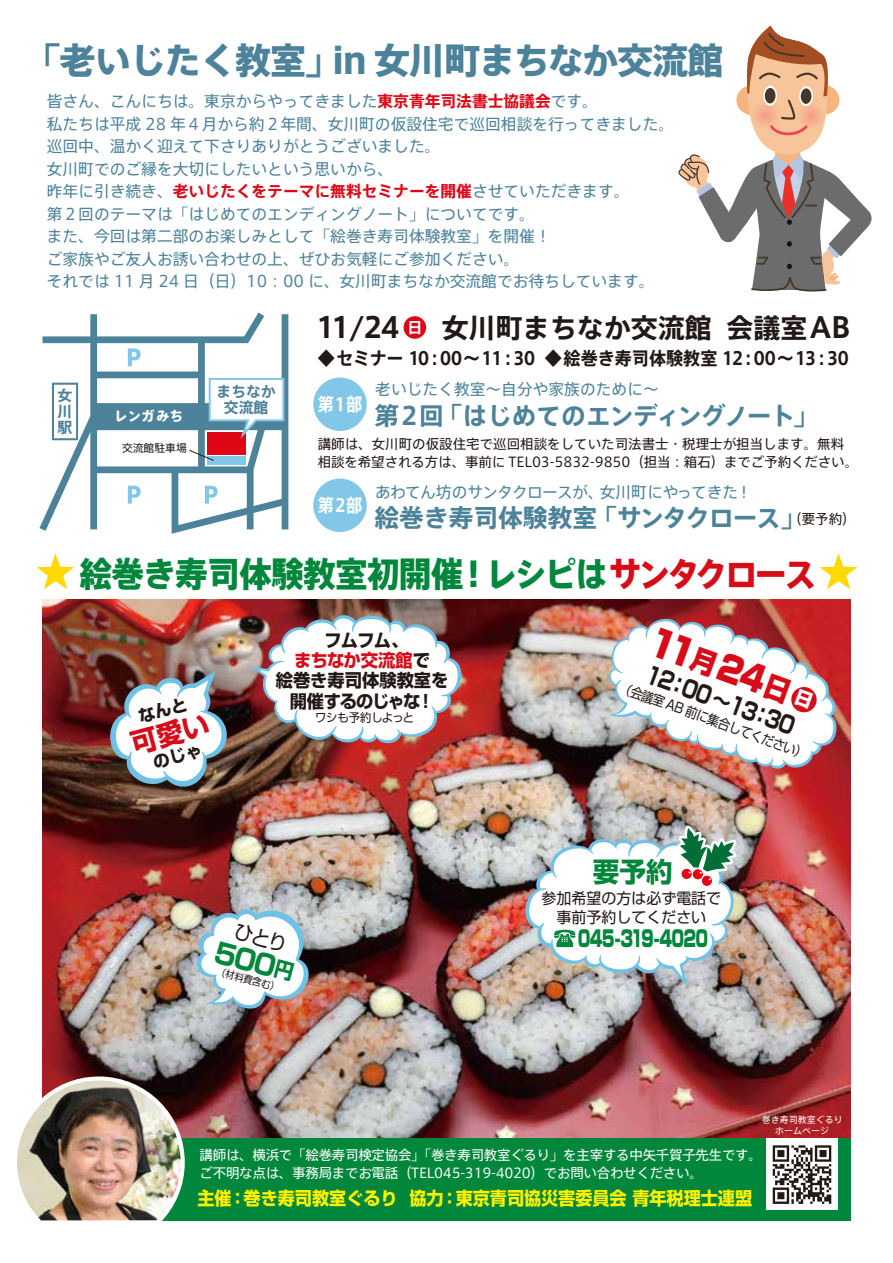
<style>
.page{position:relative;width:893px;height:1263px;background:#fff}
.page>*{position:absolute;margin:0;border:0;box-sizing:border-box;transform-origin:0 0}
.t1{font:900 37.35px "Shin Go Pro";color:#d80c18;scale:.95 1}
.t2{font:36px "Axis Basic Pro N H";letter-spacing:-.025em;color:#4c829a}
.t3{font:34.5px "Axis Basic Pro N H";letter-spacing:-.025em;color:#00873c;scale:.95 1}
.t4{font:28.5px "Axis Basic Pro N B";color:#221815}
.t5{font:700 28.05px "Shin Go Pro";color:#00873c;scale:.95 1}
.t6{font:700 27.15px "Shin Go Pro";color:#00873c}
.t7{font:27px "Axis Basic Pro N B";color:#221815}
.t8{font:24.75px "Axis Basic Pro N B";letter-spacing:-.05em;color:#4c829a}
.t9{font:24.75px "Axis Basic Pro N B";color:#4c829a}
.t10{font:700 23.7px "Shin Go Pro";color:#221815;scale:.8 1}
.t11{font:900 22.35px "Shin Go Pro";letter-spacing:-.05em;color:#00873c;scale:.7 1}
.t12{font:18px "Axis Basic Pro N B";letter-spacing:-.025em;color:#221815;scale:.95 1}
.t13{font:700 18px "Shin Go Pro";color:#fff100;scale:.95 1}
.t14{font:18px "Axis Basic Pro N B";letter-spacing:-.125em;color:#fff;scale:.9 1}
.t15{font:700 17.85px/20.4px "Shin Go Pro";letter-spacing:-.01em;color:#221815;text-align:center}
.t16{font:15.75px/22.5px "Axis Basic Pro N R";color:#4c829a}
.t17{font:15.75px "Axis Basic Pro N B";color:#df0615}
.t18{font:15.75px "Axis Basic Pro N R";letter-spacing:-.05em;color:#4c829a}
.t19{font:15.3px/18.6px "Shin Go Pro";color:#221815;text-align:center}
.t20{font:15px "Axis Basic Pro N B";color:#fff}
.t21{font:14.85px/15.9px "Axis Basic Pro N B";color:#4c829a;text-align:justify}
.t22{font:13.5px/17.2px "Axis Basic Pro N R";color:#221815}
.t23{font:13.5px/18.8px "Axis Basic Pro N R";letter-spacing:-.02em;color:#fff}
.t24{font:13.5px "Shin Go Pro";color:#221815;scale:.9 1}
.t25{font:13.5px "Axis Basic Pro N H";color:#fff}
.t26{font:11.85px "Shin Go Pro";color:#221815;scale:.95 1}
.t27{font:10.8px "Axis Basic Pro N R";color:#221815}
.t28{font:10.2px "Shin Go Pro";color:#221815;scale:.9 1}
.t29{font:9px/10.5px "Axis Basic Pro N R";color:#fff;text-align:center}
.s1{font-family:"Axis Basic Pro N B";color:#df0615}
.s2{font-family:"Axis Basic Pro N R";color:#4c829a}
.s3{font-size:28.5px}
.s4{color:#d80c18}
.s5{font-size:20.4px}
.s6{font-weight:800;font-size:28.05px}
.s7{font-size:36.15px}
.s8{font-weight:800;font-size:18px;color:#fff}
.s9{font-weight:700}
</style>
<div class="page">
<svg style="left:678px;top:25px;width:194px;height:267px"></svg>
<div style="left:94px;top:371px;width:107px;height:7px;background:#4c829a"></div>
<div style="left:90px;top:314px;width:7px;height:215px;background:#4c829a"></div>
<div style="left:198px;top:340px;width:7px;height:130px;background:#4c829a"></div>
<div style="left:282px;top:314px;width:6px;height:215px;background:#4c829a"></div>
<svg style="left:42px;top:312px;width:223px;height:54px"></svg>
<svg style="left:39px;top:377px;width:250px;height:157px"></svg>
<img style="left:43px;top:599px;width:807px;height:539px">
<img style="left:249px;top:615px;width:212px;height:129px">
<img style="left:525px;top:827px;width:214px;height:160px">
<img style="left:608px;top:619px;width:229px;height:150px">
<div style="left:43px;top:1138px;width:808px;height:82px;background:#00873c"></div>
<div style="left:766px;top:1138px;width:72px;height:71px;background:#fff"></div>
<svg style="left:773px;top:1145px;width:58px;height:59px"></svg>
<div style="left:313px;top:377px;width:54px;height:54px;background:#82c7e8;border-radius:50%"></div>
<div style="left:313px;top:478px;width:54px;height:54px;background:#82c7e8;border-radius:50%"></div>
<div style="left:404px;top:316px;width:22px;height:23px;background:#df0615;border-radius:50%"></div>
<svg style="left:40px;top:1072px;width:149px;height:149px"></svg>
<img style="left:17px;top:1080px;width:164px;height:140px">
<svg style="left:37px;top:553px;width:37px;height:36px"></svg>
<svg style="left:820px;top:553px;width:37px;height:36px"></svg>
<img style="left:197px;top:908px;width:119px;height:102px">
<img style="left:110px;top:671px;width:117px;height:117px">
<h2 class="t2" style="left:25px;top:33px;width:700px">「老いじたく教室」in 女川町まちなか交流館</h2>
<p class="t16" style="left:47px;top:89px;width:629px">皆さん、こんにちは。東京からやってきました<span class="s1">東京青年司法書士協議会</span>です。<br>私たちは平成 28 年４月から約２年間、女川町の仮設住宅で巡回相談を行ってきました。巡回中、温かく迎えて下さりありがとうございました。<br>女川町でのご縁を大切にしたいという思いから、</p>
<p class="t17" style="left:47px;top:179px;width:584px"><span class="s2">昨年に引き続き、</span>老いじたくをテーマに無料セミナーを開催<span class="s2">させていただきます。</span></p>
<p class="t16" style="left:47px;top:202px;width:609px">第２回のテーマは「はじめてのエンディングノート」についてです。<br>また、今回は第二部のお楽しみとして「絵巻き寿司体験教室」を開催！<br>ご家族やご友人お誘い合わせの上、ぜひお気軽にご参加ください。<br>それでは 11 月 24 日（日）10：00 に、女川町まちなか交流館でお待ちしています。</p>
<h3 class="t4" style="left:316px;top:306px;width:86px">11/24</h3>
<h3 class="t7" style="left:442px;top:307px;width:410px">女川町まちなか交流館 会議室<span class="s3">AB</span></h3>
<p class="t20" style="left:407px;top:316px;width:16px">日</p>
<p class="t21" style="left:58px;top:387px;width:16px">女川駅</p>
<p class="t25" style="left:114px;top:406px;width:70px">レンガみち</p>
<p class="t27" style="left:122px;top:440px;width:66px">交流館駐車場</p>
<p class="t21" style="left:216px;top:382px;width:61px;line-height:16.8px;text-align:center">まちなか交流館</p>
<p class="t12" style="left:318px;top:345px;width:561px">◆セミナー 10：00～11：30 ◆絵巻き寿司体験教室 12：00～13：30</p>
<p class="t14" style="left:318px;top:391px;width:51px">第１部</p>
<p class="t16" style="left:375px;top:377px;width:285px">老いじたく教室～自分や家族のために～</p>
<h3 class="t8" style="left:374px;top:396px;width:446px">第２回「はじめてのエンディングノート」</h3>
<p class="t22" style="left:318px;top:435px;width:542px">講師は、女川町の仮設住宅で巡回相談をしていた司法書士・税理士が担当します。無料相談を希望される方は、事前に TEL03-5832-9850（担当：箱石）までご予約ください。</p>
<p class="t14" style="left:318px;top:492px;width:51px">第２部</p>
<p class="t18" style="left:375px;top:480px;width:378px">あわてん坊のサンタクロースが、女川町にやってきた！</p>
<h3 class="t9" style="left:374px;top:499px;width:433px">絵巻き寿司体験教室「サンタクロース」</h3>
<p class="t22" style="left:788px;top:510px;width:69px">（要予約）</p>
<h3 class="t3" style="left:79px;top:547px;width:778px">絵巻き寿司体験教室初開催！レシピは<span class="s4">サンタクロース</span></h3>
<p class="t15" style="left:276px;top:628px;width:174px">フムフム、<br><span class="s4">まちなか交流館</span>で<br>絵巻き寿司体験教室を開催するのじゃな！</p>
<p class="t26" style="left:315px;top:708px;width:106px">ワシも予約しよっと</p>
<h3 class="t5" style="left:221px;top:930px;width:87px;rotate:15deg">500<span class="s5">円</span></h3>
<p class="t28" style="left:219px;top:963px;width:73px;rotate:15deg">（材料費含む）</p>
<h1 class="t1" style="left:660px;top:612px;width:185px;rotate:20deg">11<span class="s6">月</span><span class="s7">24</span><span class="s6">日</span><span class="s8">日</span></h1>
<h3 class="t10" style="left:653px;top:655px;width:198px;rotate:20deg">12：00 ～13：30</h3>
<p class="t24" style="left:624px;top:676px;width:222px;rotate:20deg">（会議室 AB 前に集合してください）</p>
<h3 class="t6" style="left:593px;top:850px;width:81px">要予約</h3>
<p class="t19" style="left:542px;top:887px;width:181px">参加希望の方は必ず電話で事前予約してください</p>
<h3 class="t11" style="left:578px;top:921px;width:188px">045<span class="s9">-</span>319<span class="s9">-</span>4020</h3>
<p class="t29" style="left:762px;top:1114px;width:82px">巻き寿司教室ぐるりホームページ</p>
<p class="t23" style="left:200px;top:1144px;width:564px">講師は、横浜で「絵巻寿司検定協会」「巻き寿司教室ぐるり」を主宰する中矢千賀子先生です。ご不明な点は、事務局までお電話（TEL045-319-4020）でお問い合わせください。</p>
<p class="t13" style="left:197px;top:1184px;width:585px">主催：巻き寿司教室ぐるり　協力：東京青司協災害委員会 青年税理士連盟</p>
</div>
